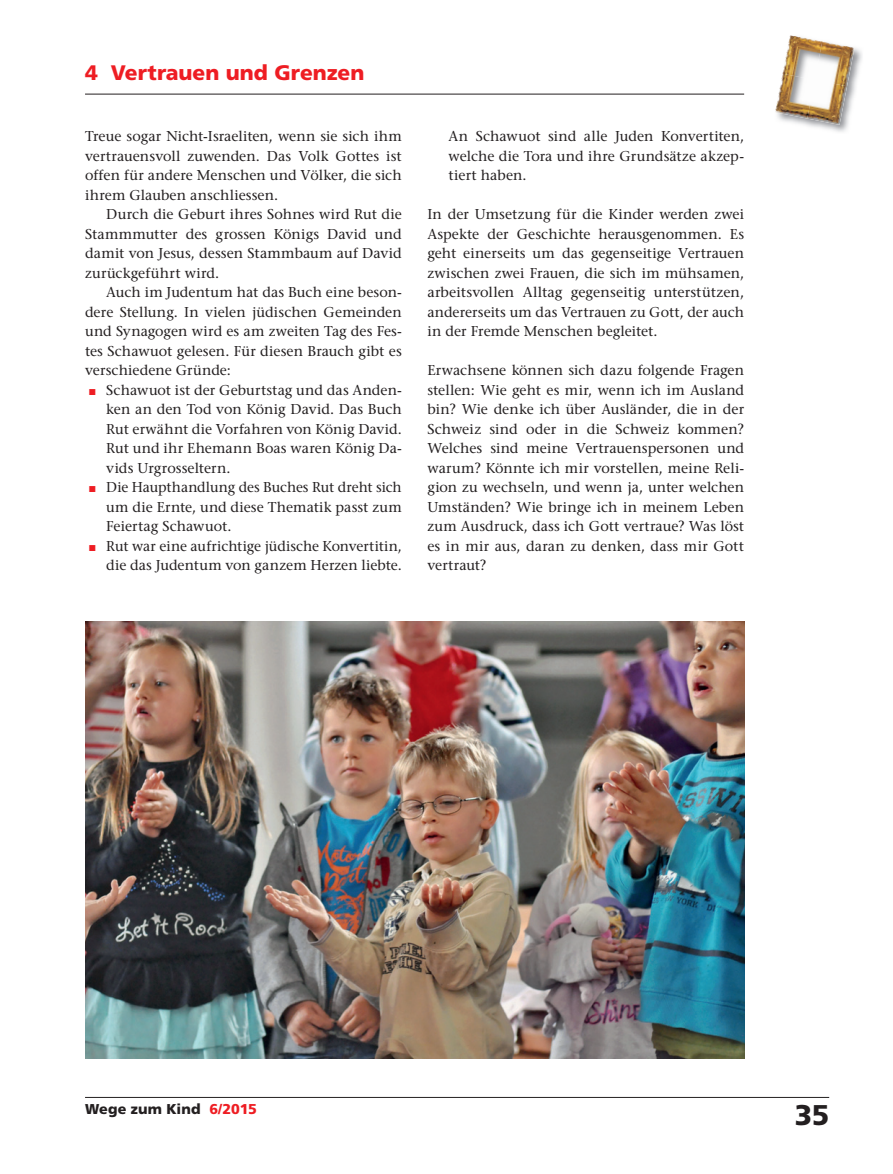
<style>
.page{position:relative;width:893px;height:1174px;background:#fff}
.page>*{position:absolute;margin:0;border:0;box-sizing:border-box;transform-origin:0 0}
.t1{font:900 28.5px "Frutiger";color:#231f20}
.t2{font:900 21px "Frutiger";color:#ee1d23}
.t3{font:14.25px/19.5px "Stone Serif";letter-spacing:.005em;color:#231f20;text-align:justify}
.t4{font:900 14.25px "Frutiger";color:#231f20}
.s1{color:#ee1d23}
</style>
<div class="page">
<hr style="left:85px;top:1097px;width:744px;height:1px;background:#231f20">
<hr style="left:85px;top:94px;width:659px;height:1px;background:#231f20">
<img style="left:779px;top:48px;width:83px;height:84px">
<img style="left:782px;top:35px;width:37px;height:39px">
<img style="left:815px;top:41px;width:40px;height:45px">
<img style="left:775px;top:74px;width:40px;height:45px">
<img style="left:807px;top:80px;width:40px;height:45px">
<img style="left:85px;top:622px;width:659px;height:436px">
<h2 class="t2" style="left:85px;top:64px;width:281px">4 Vertrauen und Grenzen</h2>
<p class="t3" style="left:85px;top:128px;width:318px">Treue sogar Nicht-Israeliten, wenn sie sich ihm vertrauensvoll zuwenden. Das Volk Gottes ist offen für andere Menschen und Völker, die sich ihrem Glauben anschliessen.</p>
<p class="t3" style="left:85px;top:206px;width:318px;text-indent:21px">Durch die Geburt ihres Sohnes wird Rut die Stammmutter des grossen Königs David und damit von Jesus, dessen Stammbaum auf David zurückgeführt wird.</p>
<p class="t3" style="left:85px;top:284px;width:318px;text-indent:21px">Auch im Judentum hat das Buch eine beson&shy;dere Stellung. In vielen jüdischen Gemeinden und Synagogen wird es am zweiten Tag des Fes&shy;tes Schawuot gelesen. Für diesen Brauch gibt es verschiedene Gründe:</p>
<p class="t3" style="left:106px;top:381px;width:297px;text-indent:-17px"><span class="s1">■</span> Schawuot ist der Geburtstag und das Anden&shy;ken an den Tod von König David. Das Buch Rut erwähnt die Vorfahren von König David.<br>Rut und ihr Ehemann Boas waren König Da&shy;vids Urgrosseltern.</p>
<p class="t3" style="left:106px;top:479px;width:297px;text-indent:-17px"><span class="s1">■</span> Die Haupthandlung des Buches Rut dreht sich um die Ernte, und diese Thematik passt zum Feiertag Schawuot.</p>
<p class="t3" style="left:89px;top:537px;width:314px;text-align:right"><span class="s1">■</span> Rut war eine aufrichtige jüdische Konvertitin, die das Judentum von ganzem Herzen liebte.</p>
<p class="t3" style="left:449px;top:128px;width:297px">An Schawuot sind alle Juden Konvertiten, welche die Tora und ihre Grundsätze akzep&shy;tiert haben.</p>
<p class="t3" style="left:427px;top:206px;width:318px">In der Umsetzung für die Kinder werden zwei Aspekte der Geschichte herausgenommen. Es geht einerseits um das gegenseitige Vertrauen zwischen zwei Frauen, die sich im mühsamen, arbeitsvollen Alltag gegenseitig unterstützen, andererseits um das Vertrauen zu Gott, der auch in der Fremde Menschen begleitet.</p>
<p class="t3" style="left:427px;top:362px;width:318px">Erwachsene können sich dazu folgende Fragen stellen: Wie geht es mir, wenn ich im Ausland bin? Wie denke ich über Ausländer, die in der Schweiz sind oder in die Schweiz kommen?<br>Welches sind meine Vertrauenspersonen und warum? Könnte ich mir vorstellen, meine Reli&shy;gion zu wechseln, und wenn ja, unter welchen Umständen? Wie bringe ich in meinem Leben zum Ausdruck, dass ich Gott vertraue? Was löst es in mir aus, daran zu denken, dass mir Gott vertraut?</p>
<p class="t4" style="left:85px;top:1103px;width:173px">Wege zum Kind <span class="s1">6/2015</span></p>
<h1 class="t1" style="left:795px;top:1103px;width:36px">35</h1>
</div>
